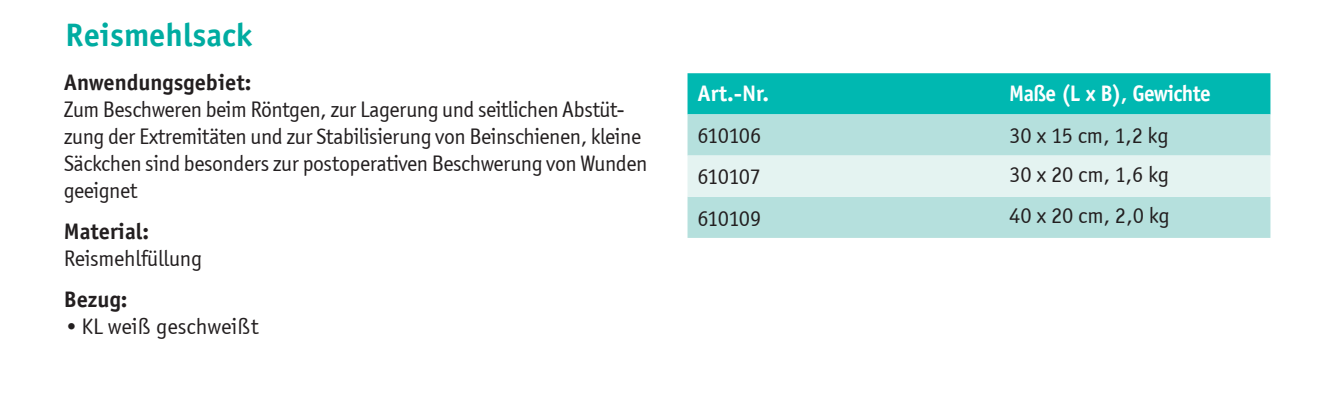
<style>
.page{position:relative;width:1324px;height:403px;background:#fff}
.page>*{position:absolute;margin:0;border:0;box-sizing:border-box;transform-origin:0 0}
.t1{font:700 32.5px "Officina Sans";color:#00aca1}
.t2{font:22.5px/27px "Officina Sans ITCTT Book";letter-spacing:-.02em;color:#231f20}
.t3{font:700 22.5px "Officina Sans";color:#231f20}
.t4{font:700 22.5px "Officina Sans";letter-spacing:-.03em;color:#fff;scale:.95 1}
.t5{font:22.5px "Officina Sans ITCTT Book";color:#231f20}
.t6{font:700 22.5px "Officina Sans";letter-spacing:-.03em;color:#fff}
</style>
<div class="page">
<div style="left:687px;top:73px;width:583px;height:41px;background:#00b8b1"></div>
<div style="left:687px;top:114px;width:583px;height:124px;background:#b5e0dd"></div>
<div style="left:687px;top:155px;width:583px;height:41px;background:#e4f3f1"></div>
<h1 class="t1" style="left:66px;top:22px;width:189px">Reismehlsack</h1>
<p class="t3" style="left:64px;top:73px;width:189px">Anwendungsgebiet:</p>
<p class="t2" style="left:64px;top:95px;width:585px">Zum Beschweren beim Röntgen, zur Lagerung und seitlichen Abstüt&shy;zung der Extremitäten und zur Stabilisierung von Beinschienen, kleine Säckchen sind besonders zur postoperativen Beschwerung von Wunden geeignet</p>
<p class="t3" style="left:64px;top:222px;width:87px">Material:</p>
<p class="t2" style="left:64px;top:244px;width:140px">Reismehlfüllung</p>
<p class="t3" style="left:64px;top:290px;width:65px">Bezug:</p>
<p class="t5" style="left:64px;top:313px;width:196px">• KL weiß geschweißt</p>
<p class="t6" style="left:697px;top:84px;width:73px">Art.-Nr.</p>
<p class="t4" style="left:1009px;top:84px;width:214px">Maße (L x B), Gewichte</p>
<p class="t2" style="left:697px;top:122px;width:66px">610106</p>
<p class="t2" style="left:1009px;top:122px;width:161px">30 x 15 cm, 1,2 kg</p>
<p class="t2" style="left:697px;top:163px;width:65px">610107</p>
<p class="t2" style="left:1009px;top:160px;width:161px">30 x 20 cm, 1,6 kg</p>
<p class="t2" style="left:697px;top:204px;width:66px">610109</p>
<p class="t2" style="left:1009px;top:201px;width:162px">40 x 20 cm, 2,0 kg</p>
</div>
